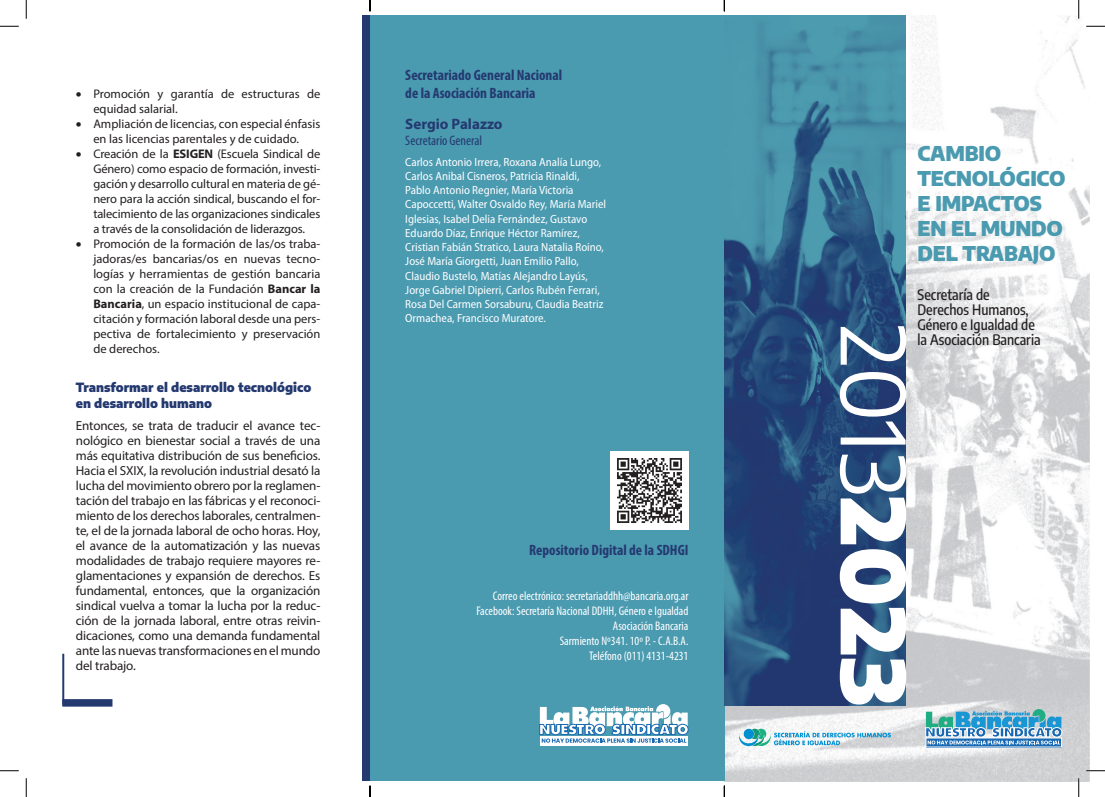
<style>
.page{position:relative;width:1105px;height:797px;background:#fff}
.page>*{position:absolute;margin:0;border:0;box-sizing:border-box;transform-origin:0 0}
.t1{font:87.5px "Encode Sans";color:#fff}
.t2{font:900 20px "Encode Sans";letter-spacing:-.01em;color:#4a9ab0}
.t3{font:700 condensed 15px "Myriad Pro";color:#243970}
.t4{font:700 15px "Myriad Pro";color:#243970}
.t5{font:500 14.38px "Encode Sans Condensed";color:#231f20}
.t6{font:condensed 13.75px "Myriad Pro";color:#243970}
.t7{font:13.12px/15px "Myriad Pro";letter-spacing:-.01em;color:#231f20;text-align:justify}
.t8{font:12.5px/15px "Myriad Pro";color:#231f20;text-align:justify}
.t9{font:condensed 12.5px "Myriad Pro";color:#fff}
.t10{font:900 12.5px "Encode Sans";color:#243970}
.t11{font:semi-condensed 11.88px/14.2px "Myriad Pro";color:#fff}
.s1{font-weight:700}
.s2{font-weight:900}
</style>
<div class="page">
<img style="left:724px;top:16px;width:365px;height:765px">
<div style="left:370px;top:16px;width:354px;height:765px;background:#4a9ab0"></div>
<img style="left:610px;top:451px;width:78px;height:79px">
<img style="left:724px;top:16px;width:182px;height:689px">
<svg style="left:928px;top:744px;width:132px;height:1px"></svg>
<svg style="left:925px;top:709px;width:137px;height:35px;background:#7ab4d0"></svg>
<svg style="left:739px;top:728px;width:152px;height:18px"></svg>
<svg style="left:540px;top:742px;width:148px;height:3px"></svg>
<svg style="left:539px;top:704px;width:150px;height:38px"></svg>
<div style="left:362px;top:16px;width:8px;height:765px;background:#243970"></div>
<hr style="left:62px;top:653px;width:2px;height:51px;background:#243970">
<div style="left:62px;top:699px;width:50px;height:7px;background:#243970"></div>
<svg style="left:0;top:25px;width:19px;height:2px"></svg>
<svg style="left:1086px;top:25px;width:19px;height:2px"></svg>
<svg style="left:0;top:770px;width:19px;height:1px"></svg>
<svg style="left:1086px;top:770px;width:19px;height:1px"></svg>
<svg style="left:25px;top:0;width:2px;height:19px"></svg>
<svg style="left:25px;top:778px;width:2px;height:19px"></svg>
<svg style="left:1078px;top:0;width:1px;height:19px"></svg>
<svg style="left:1078px;top:778px;width:1px;height:19px"></svg>
<svg style="left:369px;top:0;width:2px;height:11px"></svg>
<svg style="left:369px;top:785px;width:2px;height:12px"></svg>
<svg style="left:724px;top:785px;width:1px;height:12px"></svg>
<p class="t8" style="left:93px;top:86px;width:228px;text-indent:-17px">• Promoción y garantía de estructuras de equidad salarial.</p>
<p class="t8" style="left:76px;top:116px;width:246px;text-align:center">• Ampliación de licencias, con especial énfasis en las licencias parentales y de cuidado.</p>
<p class="t8" style="left:93px;top:146px;width:229px;text-indent:-17px">• Creación de la <span class="s1">ESIGEN</span> (Escuela Sindical de Género) como espacio de formación, investi&shy;gación y desarrollo cultural en materia de gé&shy;nero para la acción sindical, buscando el for&shy;talecimiento de las organizaciones sindicales a través de la consolidación de liderazgos.</p>
<p class="t8" style="left:93px;top:236px;width:229px;text-indent:-17px">• Promoción de la formación de las/os traba&shy;jadoras/es bancarias/os en nuevas tecno&shy;logías y herramientas de gestión bancaria con la creación de la Fundación <span class="s1">Bancar la Bancaria</span>, un espacio institucional de capa&shy;citación y formación laboral desde una pers&shy;pectiva de fortalecimiento y preservación de derechos.</p>
<p class="t10" style="left:76px;top:377px;width:237px">Transformar el desarrollo tecnológico</p>
<p class="t10" style="left:76px;top:393px;width:138px">en desarrollo humano</p>
<p class="t7" style="left:76px;top:418px;width:246px">Entonces, se trata de traducir el avance tec&shy;nológico en bienestar social a través de una más equitativa distribución de sus beneficios.<br>Hacia el SXIX, la revolución industrial desató la lucha del movimiento obrero por la reglamen&shy;tación del trabajo en las fábricas y el reconoci&shy;miento de los derechos laborales, centralmen&shy;te, el de la jornada laboral de ocho horas. Hoy, el avance de la automatización y las nuevas modalidades de trabajo requiere mayores re&shy;glamentaciones y expansión de derechos. Es fundamental, entonces, que la organización sindical vuelva a tomar la lucha por la reduc&shy;ción de la jornada laboral, entre otras reivin&shy;dicaciones, como una demanda fundamental ante las nuevas transformaciones en el mundo del trabajo.</p>
<p class="t3" style="left:405px;top:66px;width:158px">Secretariado General Nacional</p>
<p class="t3" style="left:405px;top:84px;width:132px">de la Asociación Bancaria</p>
<p class="t4" style="left:405px;top:114px;width:99px">Sergio Palazzo</p>
<p class="t6" style="left:405px;top:133px;width:78px">Secretario General</p>
<p class="t11" style="left:405px;top:155px;width:202px">Carlos Antonio Irrera, Roxana Analía Lungo, Carlos Anibal Cisneros, Patricia Rinaldi, Pablo Antonio Regnier, María Victoria Capoccetti, Walter Osvaldo Rey, María Mariel Iglesias, Isabel Delia Fernández, Gustavo Eduardo Díaz, Enrique Héctor Ramírez, Cristian Fabián Stratico, Laura Natalia Roino, José María Giorgetti, Juan Emilio Pallo, Claudio Bustelo, Matías Alejandro Layús, Jorge Gabriel Dipierri, Carlos Rubén Ferrari, Rosa Del Carmen Sorsaburu, Claudia Beatriz Ormachea, Francisco Muratore.</p>
<p class="t3" style="left:529px;top:540px;width:161px">Repositorio Digital de la SDHGI</p>
<p class="t9" style="left:493px;top:588px;width:197px">Correo electrónico: secretariaddhh@bancaria.org.ar</p>
<p class="t9" style="left:476px;top:603px;width:214px">Facebook: Secretaría Nacional DDHH, Género e Igualdad</p>
<p class="t9" style="left:613px;top:618px;width:77px">Asociación Bancaria</p>
<p class="t9" style="left:560px;top:633px;width:130px">Sarmiento Nº341. 10º P. - C.A.B.A.</p>
<p class="t9" style="left:589px;top:648px;width:101px">Teléfono (011) 4131-4231</p>
<p class="t1" style="left:934px;top:324px;width:384px;rotate:90deg">2013<span class="s2">2023</span></p>
<p class="t2" style="left:917px;top:138px;width:85px">CAMBIO</p>
<p class="t2" style="left:917px;top:163px;width:149px">TECNOLÓGICO</p>
<p class="t2" style="left:917px;top:188px;width:126px">E IMPACTOS</p>
<p class="t2" style="left:917px;top:213px;width:147px">EN EL MUNDO</p>
<p class="t2" style="left:917px;top:238px;width:140px">DEL TRABAJO</p>
<p class="t5" style="left:917px;top:284px;width:74px">Secretaría de</p>
<p class="t5" style="left:917px;top:299px;width:113px">Derechos Humanos,</p>
<p class="t5" style="left:917px;top:314px;width:119px">Género e Igualdad de</p>
<p class="t5" style="left:917px;top:329px;width:125px">la Asociación Bancaria</p>
</div>
